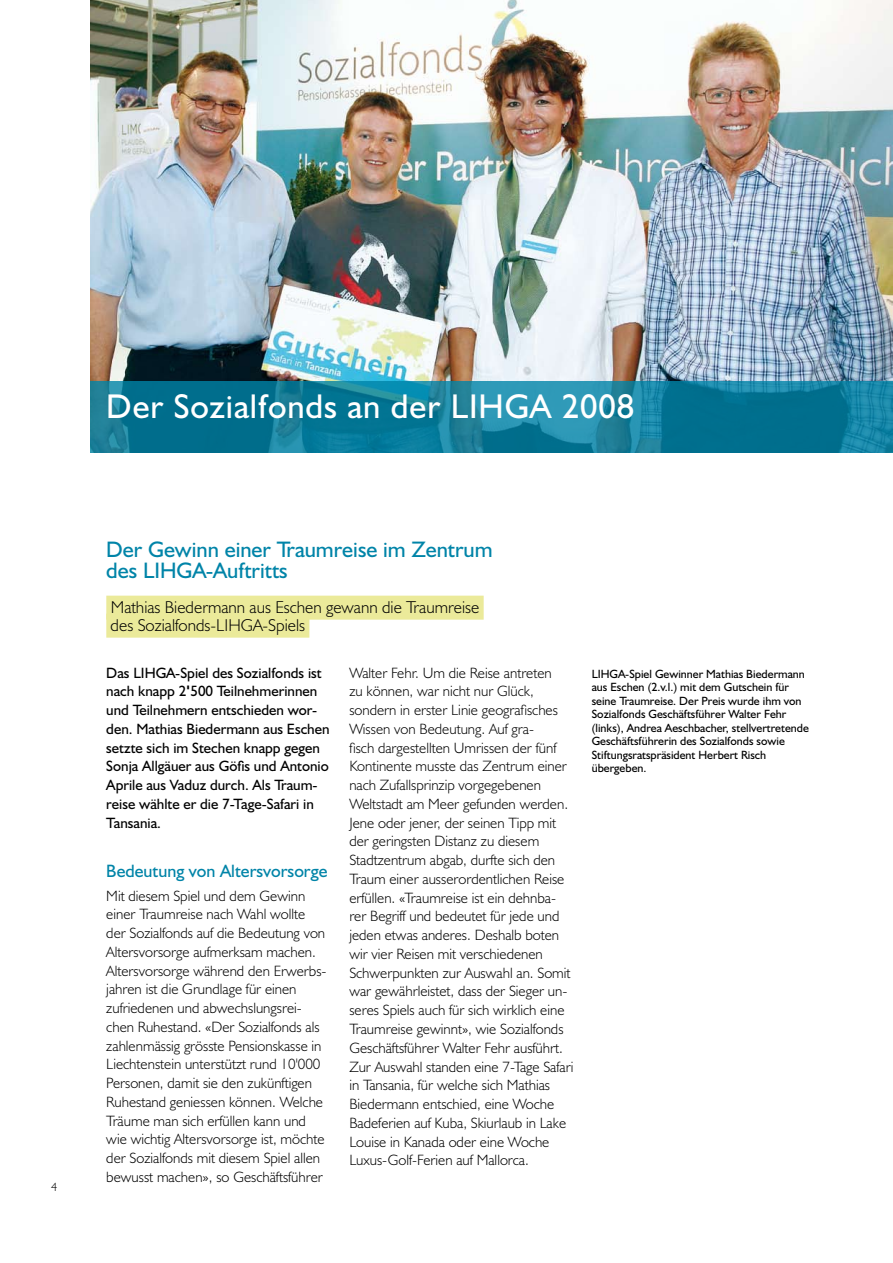
<style>
.page{position:relative;width:893px;height:1263px;background:#fff}
.page>*{position:absolute;margin:0;border:0;box-sizing:border-box;transform-origin:0 0}
.t1{font:34.5px "Humanist 521 BT";letter-spacing:.025em;color:#fff}
.t2{font:22.5px/21px "Humanist 521 BT";color:#0084a8}
.t3{font:18px "Humanist 521 BT";color:#0084a8}
.t4{font:300 17.25px/18px "Humanist 521 BT";color:#000}
.t5{font:300 15px/18.8px "Humanist 521 BT";color:#000}
.t6{font:15px/18.8px "Humanist 521 BT";color:#000}
.t7{font:12px/13.5px "Humanist 521 BT";color:#000}
.t8{font:300 12px "Humanist 521 BT";color:#000}
.s1{font-family:"Frutiger";font-weight:700}
</style>
<div class="page">
<img style="left:91px;top:0;width:802px;height:381px">
<div style="left:106px;top:596px;width:378px;height:24px;background:#ebea9a"></div>
<div style="left:106px;top:614px;width:203px;height:24px;background:#ebea9a"></div>
<svg style="left:91px;top:381px;width:802px;height:71px;fill:#027492"></svg>
<p class="t8" style="left:51px;top:1179px;width:8px">4</p>
<h1 class="t1" style="left:106px;top:385px;width:529px">Der Sozialfonds an der LIHGA 2008</h1>
<h2 class="t2" style="left:106px;top:538px;width:388px">Der Gewinn einer Traumreise im Zentrum des LIHGA-Auftritts</h2>
<p class="t4" style="left:111px;top:598px;width:370px">Mathias Biedermann aus Eschen gewann die Traumreise des Sozialfonds-LIHGA-Spiels</p>
<p class="t6" style="left:106px;top:663px;width:225px">Das LIHGA-Spiel des Sozialfonds ist nach knapp 2<span class="s1">'</span>500 Teilnehmerinnen und Teilnehmern entschieden wor&shy;den. Mathias Biedermann aus Eschen setzte sich im Stechen knapp gegen<br>Sonja Allgäuer aus Göfis und Antonio<br>Aprile aus Vaduz durch. Als Traum&shy;reise wählte er die 7-Tage-Safari in<br>Tansania.</p>
<p class="t3" style="left:106px;top:860px;width:223px">Bedeutung von Altersvorsorge</p>
<p class="t5" style="left:106px;top:886px;width:222px">Mit diesem Spiel und dem Gewinn einer Traumreise nach Wahl wollte der Sozialfonds auf die Bedeutung von Altersvorsorge aufmerksam machen.<br>Altersvorsorge während den Erwerbs&shy;jahren ist die Grundlage für einen zufriedenen und abwechslungsrei&shy;chen Ruhestand. «Der Sozialfonds als zahlenmässig grösste Pensionskasse in Liechtenstein unterstützt rund 10'000<br>Personen, damit sie den zukünftigen Ruhestand geniessen können. Welche Träume man sich erfüllen kann und wie wichtig Altersvorsorge ist, möchte der Sozialfonds mit diesem Spiel allen bewusst machen», so Geschäftsführer</p>
<p class="t5" style="left:349px;top:663px;width:225px">Walter Fehr. Um die Reise antreten<br>zu können, war nicht nur Glück, sondern in erster Linie geografisches Wissen von Bedeutung. Auf gra-<br>fisch dargestellten Umrissen der fünf Kontinente musste das Zentrum einer nach Zufallsprinzip vorgegebenen Weltstadt am Meer gefunden werden.<br>Jene oder jener, der seinen Tipp mit der geringsten Distanz zu diesem Stadtzentrum abgab, durfte sich den Traum einer ausserordentlichen Reise erfüllen. «Traumreise ist ein dehnba&shy;rer Begriff und bedeutet für jede und jeden etwas anderes. Deshalb boten wir vier Reisen mit verschiedenen Schwerpunkten zur Auswahl an. Somit war gewährleistet, dass der Sieger un&shy;seres Spiels auch für sich wirklich eine Traumreise gewinnt», wie Sozialfonds Geschäftsführer Walter Fehr ausführt.<br>Zur Auswahl standen eine 7-Tage Safari in Tansania, für welche sich Mathias Biedermann entschied, eine Woche Badeferien auf Kuba, Skiurlaub in Lake Louise in Kanada oder eine Woche Luxus-Golf-Ferien auf Mallorca.</p>
<p class="t7" style="left:592px;top:666px;width:219px">LIHGA-Spiel Gewinner Mathias Biedermann aus Eschen (2.v.l.) mit dem Gutschein für seine Traumreise. Der Preis wurde ihm von Sozialfonds Geschäftsführer Walter Fehr (links), Andrea Aeschbacher, stellvertretende Geschäftsführerin des Sozialfonds sowie Stiftungsratspräsident Herbert Risch übergeben.</p>
</div>
